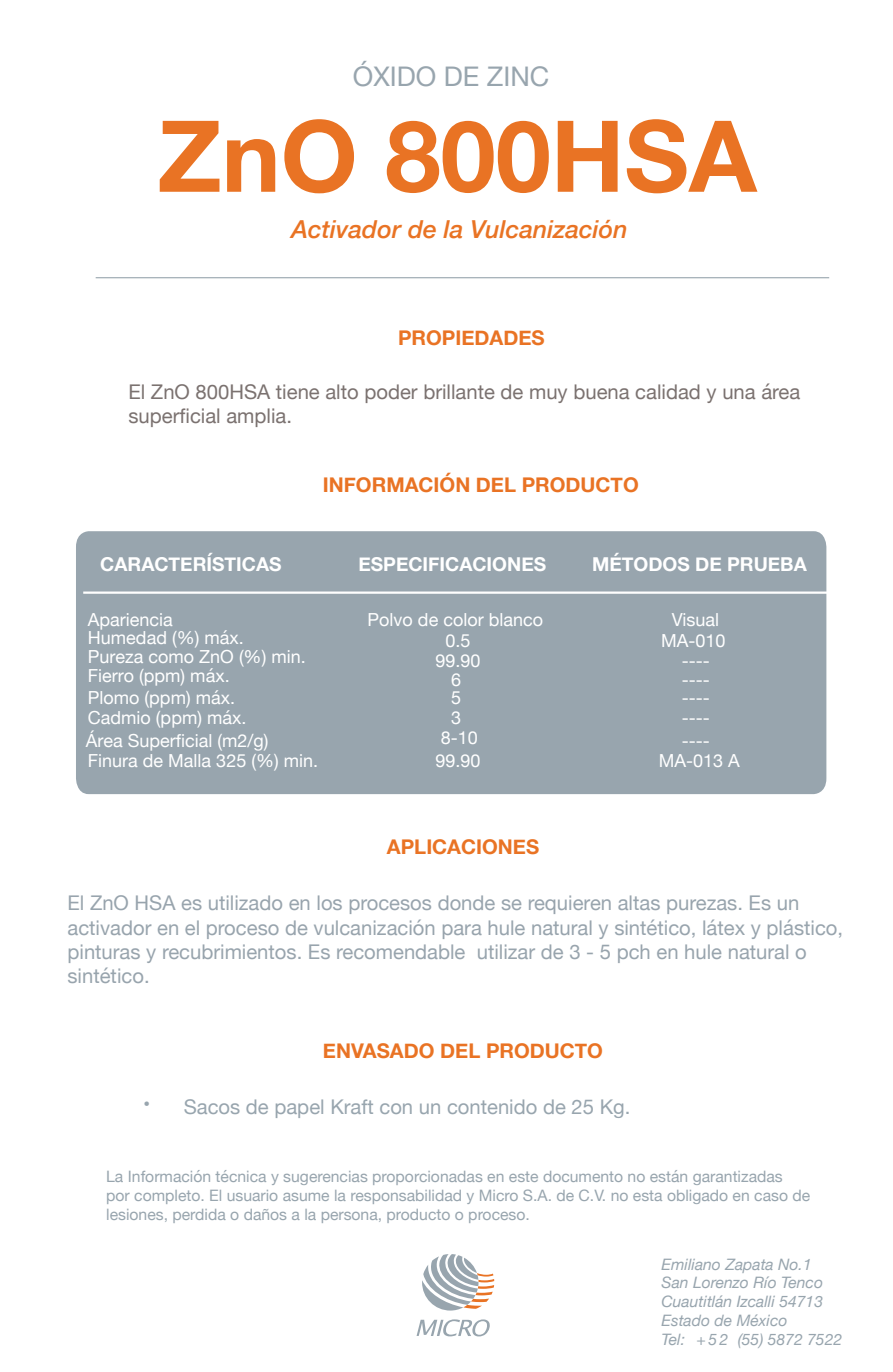
<style>
.page{position:relative;width:893px;height:1372px;background:#fff}
.page>*{position:absolute;margin:0;border:0;box-sizing:border-box;transform-origin:0 0}
.t1{font:700 99.23px "Helvetica Neue";color:#e97324}
.t2{font:27px "Helvetica Neue";color:#98a5ae}
.t3{font:italic 500 24.75px "Helvetica Neue";color:#e97324}
.t4{font:20.25px/24.3px "Helvetica Neue";color:#98a4ad}
.t5{font:20.25px/24.3px "Helvetica Neue";color:#7b7270}
.t6{font:700 20.25px "Helvetica Neue";color:#e97324}
.t7{font:20.25px "Helvetica Neue";color:#98a5ae}
.t8{font:700 19.12px "Helvetica Neue";color:#fff}
.t9{font:18px/20.5px "Helvetica Neue";color:#fff}
.t10{font:15.75px/18.9px "Helvetica Neue";color:#98a5ae}
.t11{font:italic 15.75px/18.9px "Helvetica Neue";color:#98a5ae}
</style>
<div class="page">
<svg style="left:417px;top:1319px;width:73px;height:17px"></svg>
<svg style="left:422px;top:1254px;width:72px;height:56px"></svg>
<div style="left:76px;top:531px;width:750px;height:263px;background:#98a5ae"></div>
<hr style="left:83px;top:591px;width:753px;height:2px;background:#fff">
<hr style="left:96px;top:277px;width:733px;height:1px;background:#98a5ae">
<h2 class="t2" style="left:353px;top:57px;width:198px">ÓXIDO DE ZINC</h2>
<h1 class="t1" style="left:157px;top:78px;width:601px">ZnO 800HSA</h1>
<p class="t3" style="left:291px;top:208px;width:338px">Activador de la Vulcanización</p>
<p class="t6" style="left:398px;top:322px;width:148px">PROPIEDADES</p>
<p class="t5" style="left:128px;top:380px;width:673px">El ZnO 800HSA tiene alto poder brillante de muy buena calidad y una área superficial amplia.</p>
<p class="t6" style="left:323px;top:469px;width:317px">INFORMACIÓN DEL PRODUCTO</p>
<p class="t8" style="left:100px;top:548px;width:183px">CARACTERÍSTICAS</p>
<p class="t8" style="left:358px;top:548px;width:189px">ESPECIFICACIONES</p>
<p class="t8" style="left:592px;top:548px;width:216px">MÉTODOS DE PRUEBA</p>
<p class="t9" style="left:88px;top:611px;width:219px;line-height:18.7px">Apariencia<br>Humedad (%) máx.<br>Pureza como ZnO (%) min.<br>Fierro (ppm) máx.</p>
<p class="t9" style="left:88px;top:688px;width:160px">Plomo (ppm) máx.<br>Cadmio (ppm) máx.</p>
<p class="t9" style="left:368px;top:610px;width:177px;text-align:center">Polvo de color blanco<br>0.5<br>99.90</p>
<p class="t9" style="left:451px;top:671px;width:12px;line-height:18px">6<br>5</p>
<p class="t9" style="left:451px;top:708px;width:12px">3</p>
<p class="t9" style="left:86px;top:731px;width:234px">Área Superficial (m2/g)<br>Finura de Malla 325 (%) min.</p>
<p class="t9" style="left:435px;top:727px;width:47px;line-height:22.5px;text-align:center">8-10<br>99.90</p>
<p class="t6" style="left:387px;top:830px;width:154px">APLICACIONES</p>
<p class="t9" style="left:661px;top:610px;width:66px;text-align:center">Visual<br>MA-010</p>
<p class="t9" style="left:682px;top:652px;width:30px;line-height:18.2px;text-align:justify">---- ---- ----</p>
<p class="t9" style="left:682px;top:707px;width:30px;line-height:22.5px">---- ----</p>
<p class="t9" style="left:659px;top:751px;width:83px">MA-013 A</p>
<p class="t4" style="left:68px;top:892px;width:777px">El ZnO HSA es utilizado en los procesos donde se requieren altas purezas. Es un activador en el proceso de vulcanización para hule natural y sintético, látex y plástico, pinturas y recubrimientos. Es recomendable utilizar de 3 - 5 pch en hule natural o sintético.</p>
<p class="t6" style="left:323px;top:1034px;width:282px">ENVASADO DEL PRODUCTO</p>
<p class="t7" style="left:143px;top:1091px;width:489px">• Sacos de papel Kraft con un contenido de 25 Kg.</p>
<p class="t10" style="left:106px;top:1167px;width:705px">La Información técnica y sugerencias proporcionadas en este documento no están garantizadas por completo. El usuario asume la responsabilidad y Micro S.A. de C.V. no esta obligado en caso de lesiones, perdida o daños a la persona, producto o proceso.</p>
<p class="t11" style="left:661px;top:1255px;width:182px">Emiliano Zapata No.1<br>San Lorenzo Río Tenco<br>Cuautitlán Izcalli 54713<br>Estado de México<br>Tel: + 5 2 (55) 5872 7522</p>
</div>
